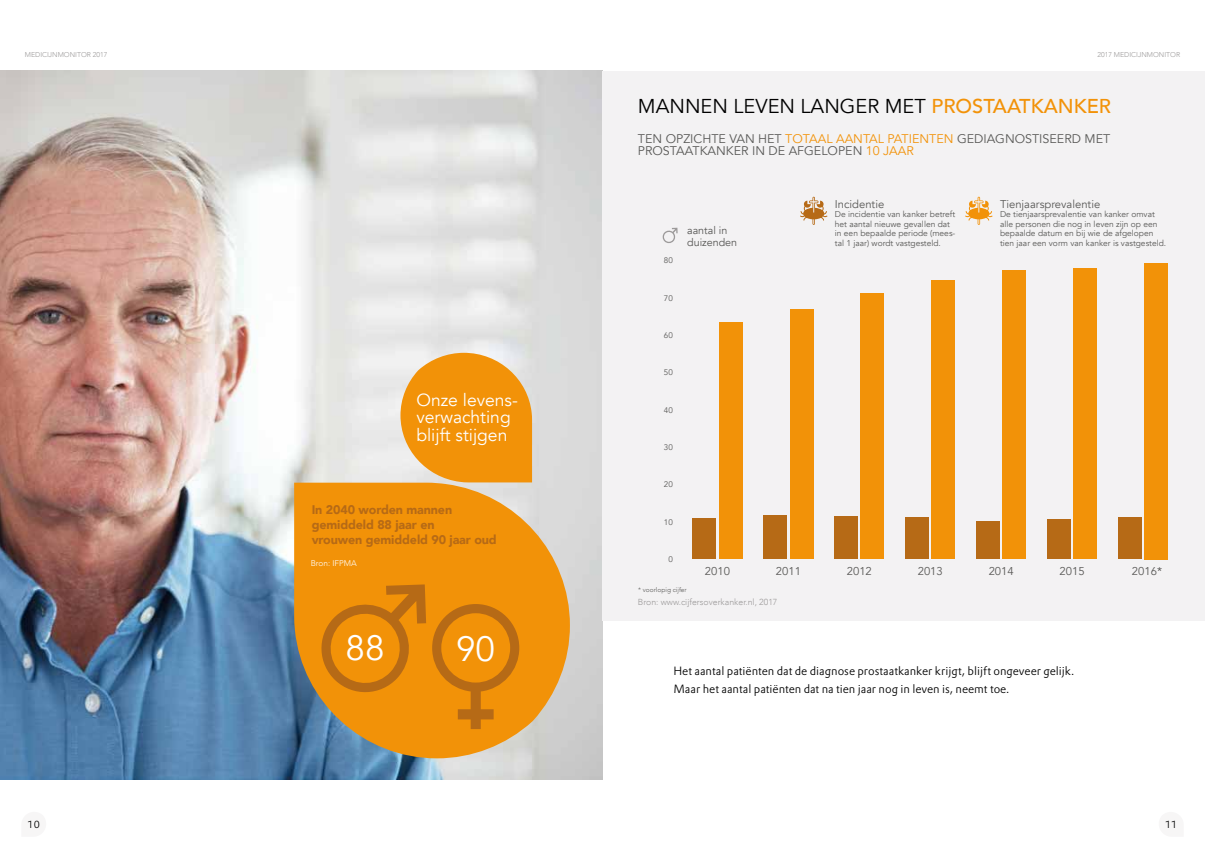
<style>
.page{position:relative;width:1205px;height:851px;background:#fff}
.page>*{position:absolute;margin:0;border:0;box-sizing:border-box;transform-origin:0 0}
.t1{font:35px "Avenir";color:#fff}
.t2{font:20px "Avenir";color:#000}
.t3{font:17.5px/17.5px "Avenir";color:#fff}
.t4{font:12.5px/12.5px "Avenir";color:#585856}
.t5{font:900 12.5px/15px "Avenir";letter-spacing:-.01em;color:#b66a16}
.t6{font:300 11.75px/17.5px "DTL Prokyon TPRO";color:#000}
.t7{font:11.25px "Avenir";color:#585856}
.t8{font:10.75px/12.1px "Avenir";color:#585856}
.t9{font:300 10.12px "DTL Prokyon TPRO";color:#000}
.t10{font:300 8.75px "Avenir";color:#9c9a9a}
.t11{font:8.5px/9.4px "Avenir";color:#585856}
.t12{font:300 8.25px "Avenir";color:#fff}
.t13{font:8.12px "Avenir";color:#585856}
.t14{font:300 7px "Avenir";color:#9c9a9a}
.t15{font:300 6.5px "Avenir";color:#585856}
.s1{font-weight:500;color:#f29208}
.s2{color:#f29208}
</style>
<div class="page">
<img style="left:0;top:71px;width:602px;height:708px">
<svg style="left:294px;top:482px;width:276px;height:276px;background:#e09a34"></svg>
<svg style="left:317px;top:584px;width:109px;height:112px;background:#e2870b"></svg>
<svg style="left:432px;top:604px;width:87px;height:125px;background:#e2870b"></svg>
<div style="left:602px;top:71px;width:603px;height:549px;background:#f3f2f3"></div>
<svg style="left:662px;top:228px;width:15px;height:15px"></svg>
<svg style="left:965px;top:197px;width:27px;height:28px"></svg>
<svg style="left:800px;top:197px;width:27px;height:28px"></svg>
<svg style="left:400px;top:353px;width:132px;height:129px;background:#f0a02e"></svg>
<div style="left:719px;top:322px;width:23px;height:237px;background:#f29208"></div>
<div style="left:693px;top:519px;width:23px;height:40px;background:#b66a16"></div>
<div style="left:790px;top:309px;width:23px;height:250px;background:#f29208"></div>
<div style="left:763px;top:515px;width:24px;height:44px;background:#b66a16"></div>
<div style="left:1073px;top:268px;width:24px;height:291px;background:#f29208"></div>
<div style="left:1047px;top:519px;width:24px;height:40px;background:#b66a16"></div>
<div style="left:1118px;top:517px;width:24px;height:42px;background:#b66a16"></div>
<div style="left:1144px;top:263px;width:24px;height:296px;background:#f29208"></div>
<div style="left:1002px;top:271px;width:24px;height:288px;background:#f29208"></div>
<div style="left:976px;top:521px;width:24px;height:38px;background:#b66a16"></div>
<div style="left:931px;top:280px;width:24px;height:279px;background:#f29208"></div>
<div style="left:905px;top:518px;width:24px;height:41px;background:#b66a16"></div>
<div style="left:860px;top:293px;width:24px;height:266px;background:#f29208"></div>
<div style="left:834px;top:516px;width:24px;height:43px;background:#b66a16"></div>
<p class="t14" style="left:25px;top:50px;width:84px">MEDICIJNMONITOR 2017</p>
<p class="t14" style="left:1097px;top:50px;width:84px">2017 MEDICIJNMONITOR</p>
<h2 class="t2" style="left:638px;top:94px;width:475px">MANNEN LEVEN LANGER MET <span class="s1">PROSTAATKANKER</span></h2>
<h3 class="t4" style="left:638px;top:132px;width:474px">TEN OPZICHTE VAN HET <span class="s2">TOTAAL AANTAL PATIENTEN</span> GEDIAGNOSTISEERD MET<br>PROSTAATKANKER IN DE AFGELOPEN <span class="s2">10 JAAR</span></h3>
<h3 class="t3" style="left:416px;top:391px;width:103px">Onze levens&shy;verwachting blijft stijgen</h3>
<h3 class="t5" style="left:312px;top:502px;width:187px">In 2040 worden mannen gemiddeld 88 jaar en<br>vrouwen gemiddeld 90 jaar oud</h3>
<p class="t12" style="left:311px;top:558px;width:48px">Bron: IFPMA</p>
<h1 class="t1" style="left:346px;top:627px;width:40px">88</h1>
<h1 class="t1" style="left:456px;top:628px;width:40px">90</h1>
<p class="t13" style="left:664px;top:256px;width:10px">80</p>
<p class="t13" style="left:664px;top:293px;width:10px">70</p>
<p class="t13" style="left:664px;top:330px;width:10px">60</p>
<p class="t13" style="left:664px;top:367px;width:10px">50</p>
<p class="t13" style="left:664px;top:405px;width:10px">40</p>
<p class="t13" style="left:664px;top:442px;width:10px">30</p>
<p class="t13" style="left:664px;top:479px;width:10px">20</p>
<p class="t13" style="left:664px;top:517px;width:10px">10</p>
<p class="t13" style="left:668px;top:554px;width:6px">0</p>
<p class="t8" style="left:687px;top:224px;width:52px">aantal in duizenden</p>
<h3 class="t7" style="left:835px;top:197px;width:51px">Incidentie</h3>
<p class="t11" style="left:835px;top:210px;width:122px">De incidentie van kanker betreft het aantal nieuwe gevallen dat in een bepaalde periode (mees&shy;tal 1 jaar) wordt vastgesteld.</p>
<h3 class="t7" style="left:1000px;top:197px;width:102px">Tienjaarsprevalentie</h3>
<p class="t11" style="left:1000px;top:210px;width:168px">De tienjaarsprevalentie van kanker omvat alle personen die nog in leven zijn op een bepaalde datum en bij wie de afgelopen tien jaar een vorm van kanker is vastgesteld.</p>
<h3 class="t7" style="left:705px;top:564px;width:27px">2010</h3>
<h3 class="t7" style="left:776px;top:564px;width:27px">2011</h3>
<h3 class="t7" style="left:847px;top:564px;width:27px">2012</h3>
<h3 class="t7" style="left:918px;top:564px;width:27px">2013</h3>
<h3 class="t7" style="left:988px;top:564px;width:27px">2014</h3>
<h3 class="t7" style="left:1059px;top:564px;width:27px">2015</h3>
<h3 class="t7" style="left:1132px;top:564px;width:32px">2016*</h3>
<p class="t15" style="left:638px;top:586px;width:50px">* voorlopig cijfer</p>
<p class="t10" style="left:638px;top:597px;width:141px">Bron: www.cijfersoverkanker.nl, 2017</p>
<h3 class="t6" style="left:673px;top:662px;width:402px">Het aantal patiënten dat de diagnose prostaatkanker krijgt, blijft ongeveer gelijk.<br>Maar het aantal patiënten dat na tien jaar nog in leven is, neemt toe.</h3>
<p class="t9" style="left:28px;top:817px;width:14px">10</p>
<p class="t9" style="left:1165px;top:817px;width:14px">11</p>
</div>
